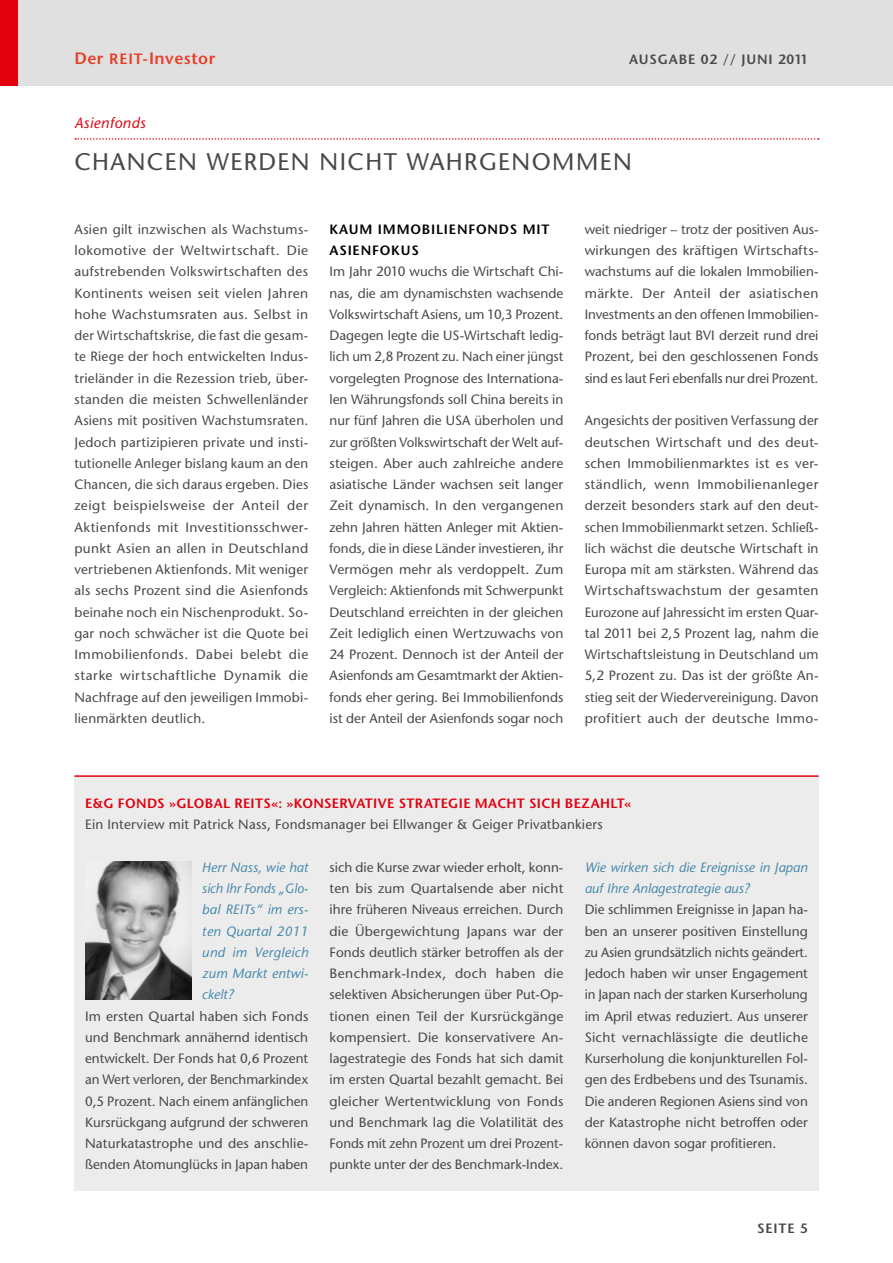
<style>
.page{position:relative;width:893px;height:1263px;background:#fff}
.page>*{position:absolute;margin:0;border:0;box-sizing:border-box;transform-origin:0 0}
.t1{font:500 24px "Stone Sans Std";letter-spacing:.06em;color:#494948}
.t2{font:600 16.5px "Stone Sans Std";color:#e7402a}
.t3{font:italic 500 15px "Stone Sans Std";letter-spacing:.03em;color:#e2000f}
.t4{font:500 13.5px/21.3px "Stone Sans Std";color:#494948;text-align:justify}
.t5{font:italic 500 13.5px/21.3px "Stone Sans Std";color:#4889ab}
.t6{font:500 13.5px "Stone Sans Std";letter-spacing:.02em;color:#494948}
.t7{font:600 13.5px "Stone Sans Std";letter-spacing:.025em;color:#e2000f}
.t8{font:600 13.5px/21.3px "Stone Sans Std";letter-spacing:.06em;color:#000}
.t9{font:600 13.5px "Stone Sans Std";letter-spacing:.06em;color:#494948}
.s1{font-size:15px}
</style>
<div class="page">
<div style="left:0;top:0;width:893px;height:85px;background:#e0e0e1"></div>
<div style="left:0;top:0;width:17px;height:85px;background:#e2000f"></div>
<svg style="left:75px;top:138px;width:744px;height:2px"></svg>
<div style="left:74px;top:776px;width:745px;height:415px;background:#ececec"></div>
<hr style="left:74px;top:775px;width:745px;height:2px;background:#e2000f">
<img style="left:85px;top:861px;width:106px;height:138px">
<p class="t2" style="left:74px;top:48px;width:143px">DER <span class="s1">REIT</span>-I NVESTOR</p>
<p class="t9" style="left:629px;top:51px;width:180px">AUSGABE 02 // JUNI 2011</p>
<p class="t3" style="left:74px;top:113px;width:73px">Asienfonds</p>
<h1 class="t1" style="left:74px;top:147px;width:55px">Chancen</h1>
<h1 class="t1" style="left:207px;top:147px;width:18px">werden</h1>
<h1 class="t1" style="left:319px;top:147px;width:15px">nic</h1>
<h1 class="t1" style="left:365px;top:147px;width:116px">ht wahrgen</h1>
<h1 class="t1" style="left:532px;top:147px;width:41px">ommen</h1>
<p class="t4" style="left:74px;top:219px;width:235px">Asien gilt inzwischen als Wachstums&shy;lokomotive der Weltwirtschaft. Die aufstrebenden Volkswirtschaften des Kontinents weisen seit vielen Jahren hohe Wachstumsraten aus. Selbst in der Wirtschaftskrise, die fast die gesam&shy;te Riege der hoch entwickelten Indus&shy;trieländer in die Rezession trieb, über&shy;standen die meisten Schwellenländer Asiens mit positiven Wachstumsraten.<br>Jedoch partizipieren private und insti&shy;tutionelle Anleger bislang kaum an den Chancen, die sich daraus ergeben. Dies zeigt beispielsweise der Anteil der Aktienfonds mit Investitionsschwer&shy;punkt Asien an allen in Deutschland vertriebenen Aktienfonds. Mit weniger als sechs Prozent sind die Asienfonds beinahe noch ein Nischenprodukt. So&shy;gar noch schwächer ist die Quote bei Immobilienfonds. Dabei belebt die starke wirtschaftliche Dynamik die Nachfrage auf den jeweiligen Immobi&shy;lienmärkten deutlich.</p>
<p class="t8" style="left:330px;top:218px;width:222px">KAUM I MMOBILIENFONDS MIT<br>ASIENFOKUS</p>
<p class="t4" style="left:330px;top:261px;width:235px">Im Jahr 2010 wuchs die Wirtschaft Chi&shy;nas, die am dynamischsten wachsende Volkswirtschaft Asiens, um 10,3 Prozent.<br>Dagegen legte die US-Wirtschaft ledig&shy;lich um 2,8 Prozent zu. Nach einer jüngst vorgelegten Prognose des Internationa&shy;len Währungsfonds soll China bereits in nur fünf Jahren die USA überholen und zur größten Volkswirtschaft der Welt auf&shy;steigen. Aber auch zahlreiche andere asiatische Länder wachsen seit langer Zeit dynamisch. In den vergangenen zehn Jahren hätten Anleger mit Aktien&shy;fonds, die in diese Länder investieren, ihr Vermögen mehr als verdoppelt. Zum Vergleich: Aktienfonds mit Schwerpunkt Deutschland erreichten in der gleichen Zeit lediglich einen Wertzuwachs von 24 Prozent. Dennoch ist der Anteil der Asienfonds am Gesamtmarkt der Aktien&shy;fonds eher gering. Bei Immobilienfonds ist der Anteil der Asienfonds sogar noch</p>
<p class="t4" style="left:585px;top:219px;width:235px">weit niedriger – trotz der positiven Aus&shy;wirkungen des kräftigen Wirtschafts&shy;wachstums auf die lokalen Immobilien&shy;märkte. Der Anteil der asiatischen Investments an den offenen Immobilien&shy;fonds beträgt laut BVI derzeit rund drei Prozent, bei den geschlossenen Fonds sind es laut Feri ebenfalls nur drei Prozent.</p>
<p class="t4" style="left:585px;top:410px;width:235px">Angesichts der positiven Verfassung der deutschen Wirtschaft und des deut&shy;schen Immobilienmarktes ist es ver&shy;ständlich, wenn Immobilienanleger derzeit besonders stark auf den deut&shy;schen Immobilienmarkt setzen. Schließ&shy;lich wächst die deutsche Wirtschaft in Europa mit am stärksten. Während das Wirtschaftswachstum der gesamten Eurozone auf Jahressicht im ersten Quar&shy;tal 2011 bei 2,5 Prozent lag, nahm die Wirtschaftsleistung in Deutschland um 5,2 Prozent zu. Das ist der größte An&shy;stieg seit der Wiedervereinigung. Davon profitiert auch der deutsche Immo-</p>
<p class="t7" style="left:85px;top:795px;width:548px">E&amp;G FONDS »GLOBAL REITS«: »KONSERVATIVE STRATEGIE MACHT SICH BEZAHLT«</p>
<p class="t6" style="left:85px;top:816px;width:519px">Ein Interview mit Patrick Nass, Fondsmanager bei Ellwanger &amp; Geiger Privatbankiers</p>
<p class="t4" style="left:330px;top:856px;width:235px">sich die Kurse zwar wieder erholt, konn&shy;ten bis zum Quartalsende aber nicht ihre früheren Niveaus erreichen. Durch die Übergewichtung Japans war der Fonds deutlich stärker betroffen als der Benchmark-Index, doch haben die selektiven Absicherungen über Put-Op&shy;tionen einen Teil der Kursrückgänge kompensiert. Die konservativere An&shy;lagestrategie des Fonds hat sich damit im ersten Quartal bezahlt gemacht. Bei gleicher Wertentwicklung von Fonds und Benchmark lag die Volatilität des Fonds mit zehn Prozent um drei Prozent&shy;punkte unter der des Benchmark-Index.</p>
<p class="t5" style="left:585px;top:856px;width:225px">Wie wirken sich die Ereignisse in Japan auf Ihre Anlagestrategie aus?</p>
<p class="t5" style="left:202px;top:856px;width:108px;text-align:justify">Herr Nass, wie hat sich Ihr Fonds „Glo&shy;bal REITs“ im ers&shy;ten Quartal 2011 und im Vergleich zum Markt entwi&shy;ckelt?</p>
<p class="t4" style="left:85px;top:1005px;width:225px">Im ersten Quartal haben sich Fonds und Benchmark annähernd identisch entwickelt. Der Fonds hat 0,6 Prozent an Wert verloren, der Benchmarkindex 0,5 Prozent. Nach einem anfänglichen Kursrückgang aufgrund der schweren Naturkatastrophe und des anschlie&shy;ßenden Atomunglücks in Japan haben</p>
<p class="t4" style="left:585px;top:899px;width:225px">Die schlimmen Ereignisse in Japan ha&shy;ben an unserer positiven Einstellung zu Asien grundsätzlich nichts geändert.<br>Jedoch haben wir unser Engagement in Japan nach der starken Kurserholung im April etwas reduziert. Aus unserer Sicht vernachlässigte die deutliche Kurserholung die konjunkturellen Fol&shy;gen des Erdbebens und des Tsunamis.<br>Die anderen Regionen Asiens sind von der Katastrophe nicht betroffen oder können davon sogar profitieren.</p>
<p class="t9" style="left:757px;top:1220px;width:52px">SEITE 5</p>
</div>
